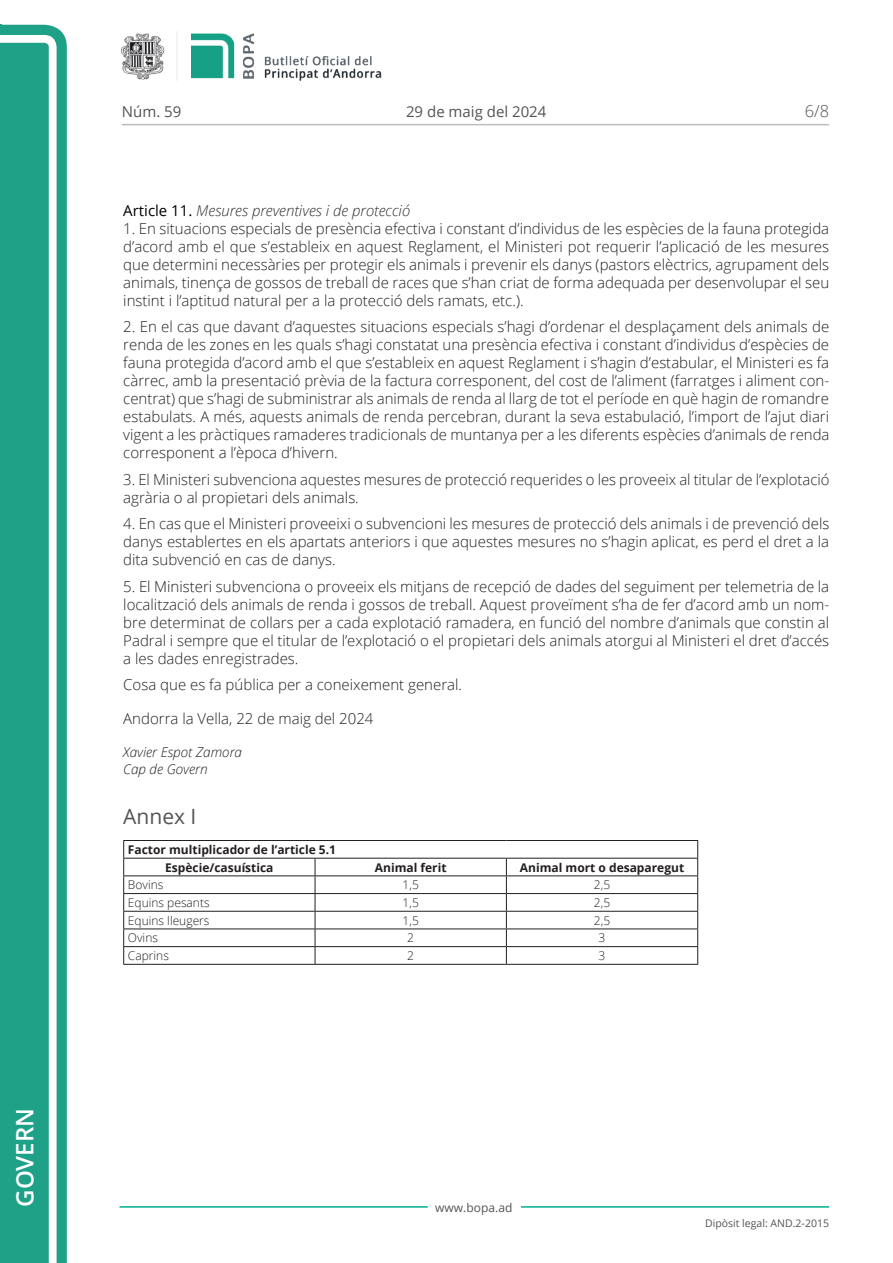
<style>
.page{position:relative;width:893px;height:1263px;background:#fff}
.page>*{position:absolute;margin:0;border:0;box-sizing:border-box;transform-origin:0 0}
.t1{font:600 24px "Open Sans";color:#fff}
.Titol_4{font:21px "Open Sans";color:#545454}
.t2{font:300 16.5px "Open Sans";color:#545454}
.Body_text{font:300 15px/18px "Open Sans";color:#231f20;text-align:justify}
.Titol_7{font:italic 300 15px "Open Sans";color:#303030}
.Data{font:300 15px "Open Sans";color:#231f20}
.t3{font:15px "Open Sans";color:#545454}
.signatura{font:italic 300 13.5px/16.5px "Open Sans";color:#231f20}
.TaulaText{font:300 12px "Open Sans";color:#231f20}
.Encapçalament{font:700 12px "Open Sans";color:#231f20}
.TaulaText-2{font:700 12px "Open Sans";color:#231f20}
.t4{font:12px "Open Sans";color:#545454}
.t5{font:10.5px "Open Sans";color:#545454}
.s1{font-weight:400;font-style:normal;color:#000}
</style>
<div class="page">
<svg style="left:0;top:25px;width:67px;height:1238px;fill:#1ea187"></svg>
<div style="left:0;top:43px;width:49px;height:1220px;background:#1ea187"></div>
<img style="left:122px;top:32px;width:260px;height:49px">
<hr style="left:119px;top:1206px;width:309px;height:2px;background:#00ae91">
<hr style="left:521px;top:1206px;width:308px;height:2px;background:#00ae91">
<hr style="left:122px;top:124px;width:707px;height:1px;background:#bcbdc0">
<hr style="left:123px;top:875px;width:192px;height:1px;background:#231f20">
<hr style="left:315px;top:875px;width:191px;height:1px;background:#231f20">
<hr style="left:506px;top:875px;width:192px;height:1px;background:#231f20">
<hr style="left:123px;top:893px;width:192px;height:1px;background:#231f20">
<hr style="left:315px;top:893px;width:191px;height:1px;background:#231f20">
<hr style="left:506px;top:893px;width:192px;height:1px;background:#231f20">
<hr style="left:123px;top:911px;width:192px;height:1px;background:#231f20">
<hr style="left:315px;top:911px;width:191px;height:1px;background:#231f20">
<hr style="left:506px;top:911px;width:192px;height:1px;background:#231f20">
<hr style="left:123px;top:928px;width:192px;height:1px;background:#231f20">
<hr style="left:315px;top:928px;width:191px;height:1px;background:#231f20">
<hr style="left:506px;top:928px;width:192px;height:1px;background:#231f20">
<hr style="left:123px;top:946px;width:192px;height:1px;background:#231f20">
<hr style="left:123px;top:964px;width:192px;height:1px;background:#231f20">
<hr style="left:315px;top:946px;width:191px;height:1px;background:#231f20">
<svg style="left:315px;top:859px;width:1px;height:105px"></svg>
<hr style="left:315px;top:964px;width:191px;height:1px;background:#231f20">
<hr style="left:506px;top:946px;width:192px;height:1px;background:#231f20">
<svg style="left:506px;top:859px;width:1px;height:105px"></svg>
<hr style="left:506px;top:964px;width:192px;height:1px;background:#231f20">
<hr style="left:123px;top:840px;width:192px;height:1px;background:#231f20">
<svg style="left:123px;top:841px;width:1px;height:123px"></svg>
<hr style="left:315px;top:840px;width:191px;height:1px;background:#231f20">
<hr style="left:506px;top:840px;width:192px;height:1px;background:#231f20">
<svg style="left:697px;top:841px;width:1px;height:123px"></svg>
<hr style="left:123px;top:858px;width:192px;height:1px;background:#231f20">
<hr style="left:315px;top:858px;width:191px;height:1px;background:#231f20">
<hr style="left:506px;top:858px;width:192px;height:1px;background:#231f20">
<h1 class="t1" style="left:8px;top:1207px;width:100px;rotate:-90deg">Govern</h1>
<p class="t3" style="left:122px;top:102px;width:61px">Núm. 59</p>
<p class="t3" style="left:406px;top:102px;width:142px">29 de maig del 2024</p>
<p class="t2" style="left:805px;top:100px;width:26px">6/8</p>
<p class="Titol_7" style="left:123px;top:200px;width:288px"><span class="s1">Article 11.</span> Mesures preventives i de protecció</p>
<p class="Body_text" style="left:123px;top:219px;width:707px">1. En situacions especials de presència efectiva i constant d’individus de les espècies de la fauna protegida d’acord amb el que s’estableix en aquest Reglament, el Ministeri pot requerir l’aplicació de les mesures que determini necessàries per protegir els animals i prevenir els danys (pastors elèctrics, agrupament dels animals, tinença de gossos de treball de races que s’han criat de forma adequada per desenvolupar el seu instint i l’aptitud natural per a la protecció dels ramats, etc.).</p>
<p class="Body_text" style="left:123px;top:317px;width:708px">2. En el cas que davant d’aquestes situacions especials s’hagi d’ordenar el desplaçament dels animals de renda de les zones en les quals s’hagi constatat una presència efectiva i constant d’individus d’espècies de fauna protegida d’acord amb el que s’estableix en aquest Reglament i s’hagin d’estabular, el Ministeri es fa càrrec, amb la presentació prèvia de la factura corresponent, del cost de l’aliment (farratges i aliment con&shy;centrat) que s’hagi de subministrar als animals de renda al llarg de tot el període en què hagin de romandre estabulats. A més, aquests animals de renda percebran, durant la seva estabulació, l’import de l’ajut diari vigent a les pràctiques ramaderes tradicionals de muntanya per a les diferents espècies d’animals de renda corresponent a l’època d’hivern.</p>
<p class="Body_text" style="left:123px;top:470px;width:708px">3. El Ministeri subvenciona aquestes mesures de protecció requerides o les proveeix al titular de l’explotació agrària o al propietari dels animals.</p>
<p class="Body_text" style="left:123px;top:514px;width:708px">4. En cas que el Ministeri proveeixi o subvencioni les mesures de protecció dels animals i de prevenció dels danys establertes en els apartats anteriors i que aquestes mesures no s’hagin aplicat, es perd el dret a la dita subvenció en cas de danys.</p>
<p class="Body_text" style="left:123px;top:577px;width:707px">5. El Ministeri subvenciona o proveeix els mitjans de recepció de dades del seguiment per telemetria de la localització dels animals de renda i gossos de treball. Aquest proveïment s’ha de fer d’acord amb un nom&shy;bre determinat de collars per a cada explotació ramadera, en funció del nombre d’animals que constin al Padral i sempre que el titular de l’explotació o el propietari dels animals atorgui al Ministeri el dret d’accés a les dades enregistrades.</p>
<p class="Body_text" style="left:123px;top:675px;width:340px">Cosa que es fa pública per a coneixement general.</p>
<p class="Data" style="left:123px;top:708px;width:252px">Andorra la Vella, 22 de maig del 2024</p>
<p class="signatura" style="left:123px;top:743px;width:120px">Xavier Espot Zamora<br>Cap de Govern</p>
<p class="Titol_4" style="left:123px;top:802px;width:75px">Annex I</p>
<p class="TaulaText-2" style="left:128px;top:841px;width:210px">Factor multiplicador de l’article 5.1</p>
<p class="Encapçalament" style="left:165px;top:859px;width:110px">Espècie/casuística</p>
<p class="Encapçalament" style="left:375px;top:859px;width:73px">Animal ferit</p>
<p class="Encapçalament" style="left:520px;top:859px;width:166px">Animal mort o desaparegut</p>
<p class="TaulaText" style="left:128px;top:877px;width:37px">Bovins</p>
<p class="TaulaText" style="left:403px;top:877px;width:18px">1,5</p>
<p class="TaulaText" style="left:594px;top:877px;width:18px">2,5</p>
<p class="TaulaText" style="left:128px;top:894px;width:83px">Equins pesants</p>
<p class="TaulaText" style="left:403px;top:894px;width:18px">1,5</p>
<p class="TaulaText" style="left:594px;top:894px;width:18px">2,5</p>
<p class="TaulaText" style="left:128px;top:912px;width:83px">Equins lleugers</p>
<p class="TaulaText" style="left:403px;top:912px;width:18px">1,5</p>
<p class="TaulaText" style="left:594px;top:912px;width:18px">2,5</p>
<p class="TaulaText" style="left:128px;top:930px;width:32px">Ovins</p>
<p class="TaulaText" style="left:407px;top:930px;width:8px">2</p>
<p class="TaulaText" style="left:599px;top:930px;width:8px">3</p>
<p class="TaulaText" style="left:128px;top:947px;width:43px">Caprins</p>
<p class="TaulaText" style="left:407px;top:947px;width:8px">2</p>
<p class="TaulaText" style="left:599px;top:947px;width:8px">3</p>
<p class="t4" style="left:435px;top:1199px;width:79px">www.bopa.ad</p>
<p class="t5" style="left:705px;top:1216px;width:125px">Dipòsit legal: AND.2-2015</p>
</div>
